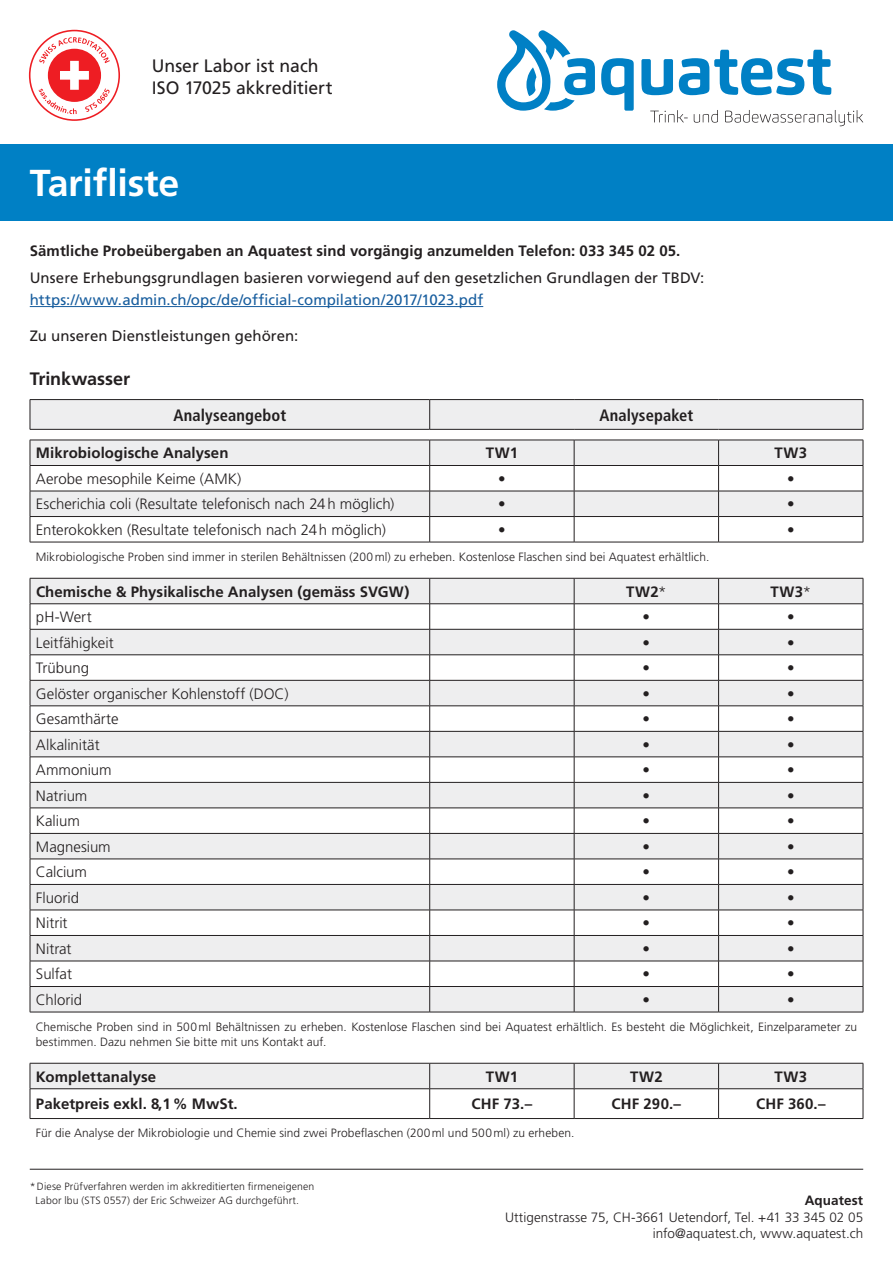
<style>
.page{position:relative;width:893px;height:1263px;background:#fff}
.page>*{position:absolute;margin:0;border:0;box-sizing:border-box;transform-origin:0 0}
.t1{font:700 37.5px "Frutiger LT Pro";letter-spacing:-.01em;color:#fff}
.t2{font:18px/21.6px "Frutiger LT Pro";letter-spacing:-.005em;color:#231f20}
.t3{font:700 18px "Frutiger LT Pro";letter-spacing:-.005em;color:#231f20}
.t4{font:700 condensed 16.5px "Frutiger LT Pro";letter-spacing:.005em;color:#231f20}
.t5{font:300 15px "Frutiger LT Pro";color:#231f20}
.t6{font:700 15px "Frutiger LT Pro";letter-spacing:.005em;color:#231f20}
.t7{font:15px "Frutiger LT Pro";letter-spacing:.005em;color:#231f20}
.t8{font:15px "Frutiger LT Pro";color:#175d9e}
.t9{font:700 condensed 15px "Frutiger LT Pro";color:#231f20}
.t10{font:300 13.5px "Frutiger LT Pro";letter-spacing:.005em;color:#231f20}
.t11{font:700 13.5px "Frutiger LT Pro";letter-spacing:.005em;color:#231f20}
.t12{font:300 12px/15px "Frutiger LT Pro";letter-spacing:.005em;color:#231f20}
.t13{font:300 10.5px/13.5px "Frutiger LT Pro";letter-spacing:.01em;color:#231f20}
.s1{font-weight:300}
</style>
<div class="page">
<hr style="left:30px;top:306px;width:453px;height:1px;background:#175d9e">
<hr style="left:30px;top:399px;width:400px;height:1px;background:#231f20">
<hr style="left:430px;top:399px;width:144px;height:1px;background:#231f20">
<hr style="left:574px;top:399px;width:145px;height:1px;background:#231f20">
<hr style="left:719px;top:399px;width:144px;height:1px;background:#231f20">
<hr style="left:30px;top:542px;width:400px;height:1px;background:#231f20">
<hr style="left:430px;top:542px;width:144px;height:1px;background:#231f20">
<hr style="left:574px;top:542px;width:145px;height:1px;background:#231f20">
<hr style="left:719px;top:542px;width:144px;height:1px;background:#231f20">
<svg style="left:30px;top:400px;width:834px;height:142px"></svg>
<svg style="left:30px;top:1063px;width:834px;height:55px"></svg>
<hr style="left:30px;top:1118px;width:400px;height:1px;background:#231f20">
<hr style="left:430px;top:1118px;width:144px;height:1px;background:#231f20">
<hr style="left:574px;top:1118px;width:145px;height:1px;background:#231f20">
<hr style="left:719px;top:1118px;width:144px;height:1px;background:#231f20">
<div style="left:30px;top:578px;width:400px;height:26px;background:#eeeeef"></div>
<svg style="left:31px;top:630px;width:398px;height:382px;fill:#eeeeef"></svg>
<hr style="left:30px;top:578px;width:400px;height:1px;background:#231f20">
<hr style="left:30px;top:603px;width:400px;height:1px;background:#231f20">
<hr style="left:30px;top:629px;width:400px;height:1px;background:#231f20">
<hr style="left:30px;top:654px;width:400px;height:1px;background:#231f20">
<hr style="left:30px;top:680px;width:400px;height:1px;background:#231f20">
<hr style="left:30px;top:705px;width:400px;height:1px;background:#231f20">
<hr style="left:30px;top:731px;width:400px;height:1px;background:#231f20">
<hr style="left:30px;top:757px;width:400px;height:1px;background:#231f20">
<hr style="left:30px;top:782px;width:400px;height:1px;background:#231f20">
<hr style="left:30px;top:808px;width:400px;height:1px;background:#231f20">
<hr style="left:30px;top:833px;width:400px;height:1px;background:#231f20">
<hr style="left:30px;top:859px;width:400px;height:1px;background:#231f20">
<hr style="left:30px;top:884px;width:400px;height:1px;background:#231f20">
<hr style="left:30px;top:910px;width:400px;height:1px;background:#231f20">
<hr style="left:30px;top:935px;width:400px;height:1px;background:#231f20">
<hr style="left:30px;top:961px;width:400px;height:1px;background:#231f20">
<hr style="left:30px;top:986px;width:400px;height:1px;background:#231f20">
<svg style="left:30px;top:578px;width:1px;height:434px"></svg>
<svg style="left:429px;top:578px;width:435px;height:434px"></svg>
<hr style="left:30px;top:1012px;width:400px;height:1px;background:#231f20">
<hr style="left:430px;top:1012px;width:144px;height:1px;background:#231f20">
<hr style="left:574px;top:1012px;width:145px;height:1px;background:#231f20">
<hr style="left:719px;top:1012px;width:144px;height:1px;background:#231f20">
<div style="left:0;top:144px;width:893px;height:76px;background:#0080c5"></div>
<svg style="left:650px;top:110px;width:38px;height:12px"></svg>
<svg style="left:694px;top:110px;width:24px;height:13px"></svg>
<svg style="left:725px;top:110px;width:138px;height:16px"></svg>
<svg style="left:497px;top:30px;width:98px;height:81px"></svg>
<svg style="left:601px;top:58px;width:33px;height:53px"></svg>
<svg style="left:641px;top:59px;width:32px;height:36px"></svg>
<svg style="left:679px;top:50px;width:152px;height:45px"></svg>
<svg style="left:29px;top:30px;width:91px;height:91px"></svg>
<hr style="left:30px;top:1169px;width:833px;height:1px;background:#231f20">
<p class="t2" style="left:152px;top:55px;width:182px">Unser Labor ist nach<br>ISO 17025 akkreditiert</p>
<p class="t1" style="left:30px;top:161px;width:151px">Tarifliste</p>
<p class="t6" style="left:30px;top:242px;width:652px">Sämtliche Probeübergaben an Aquatest sind vorgängig anzumelden Telefon: 033 345 02 05.</p>
<p class="t7" style="left:30px;top:269px;width:676px">Unsere Erhebungsgrundlagen basieren vorwiegend auf den gesetzlichen Grundlagen der TBDV:</p>
<p class="t8" style="left:30px;top:291px;width:455px">https://www.admin.ch/opc/de/official-compilation/2017/1023.pdf</p>
<p class="t7" style="left:30px;top:327px;width:270px">Zu unseren Dienstleistungen gehören:</p>
<p class="t3" style="left:30px;top:368px;width:102px">Trinkwasser</p>
<p class="t4" style="left:174px;top:405px;width:114px">Analyseangebot</p>
<p class="t4" style="left:599px;top:405px;width:95px">Analysepaket</p>
<p class="t6" style="left:36px;top:444px;width:194px">Mikrobiologische Analysen</p>
<p class="t6" style="left:486px;top:444px;width:34px">TW1</p>
<p class="t6" style="left:774px;top:444px;width:34px">TW3</p>
<p class="t5" style="left:36px;top:470px;width:207px">Aerobe mesophile Keime (AMK)</p>
<p class="t9" style="left:498px;top:470px;width:9px">•</p>
<p class="t9" style="left:787px;top:470px;width:9px">•</p>
<p class="t5" style="left:36px;top:495px;width:360px">Escherichia coli (Resultate telefonisch nach 24h möglich)</p>
<p class="t9" style="left:498px;top:495px;width:9px">•</p>
<p class="t9" style="left:787px;top:495px;width:9px">•</p>
<p class="t5" style="left:36px;top:521px;width:351px">Enterokokken (Resultate telefonisch nach 24h möglich)</p>
<p class="t9" style="left:498px;top:521px;width:9px">•</p>
<p class="t9" style="left:787px;top:521px;width:9px">•</p>
<p class="t12" style="left:36px;top:549px;width:675px">Mikrobiologische Proben sind immer in sterilen Behältnissen (200ml) zu erheben. Kostenlose Flaschen sind bei Aquatest erhältlich.</p>
<p class="t6" style="left:36px;top:583px;width:375px">Chemische &amp; Physikalische Analysen (gemäss SVGW)</p>
<p class="t6" style="left:626px;top:583px;width:42px">TW2<span class="s1">*</span></p>
<p class="t6" style="left:770px;top:583px;width:42px">TW3<span class="s1">*</span></p>
<p class="t5" style="left:36px;top:608px;width:57px">pH-Wert</p>
<p class="t9" style="left:643px;top:608px;width:9px">•</p>
<p class="t9" style="left:787px;top:608px;width:9px">•</p>
<p class="t5" style="left:36px;top:634px;width:79px">Leitfähigkeit</p>
<p class="t9" style="left:643px;top:634px;width:9px">•</p>
<p class="t9" style="left:787px;top:634px;width:9px">•</p>
<p class="t5" style="left:36px;top:659px;width:55px">Trübung</p>
<p class="t9" style="left:643px;top:659px;width:9px">•</p>
<p class="t9" style="left:787px;top:659px;width:9px">•</p>
<p class="t5" style="left:36px;top:685px;width:254px">Gelöster organischer Kohlenstoff (DOC)</p>
<p class="t9" style="left:643px;top:685px;width:9px">•</p>
<p class="t9" style="left:787px;top:685px;width:9px">•</p>
<p class="t5" style="left:36px;top:710px;width:84px">Gesamthärte</p>
<p class="t9" style="left:643px;top:710px;width:9px">•</p>
<p class="t9" style="left:787px;top:710px;width:9px">•</p>
<p class="t5" style="left:36px;top:736px;width:65px">Alkalinität</p>
<p class="t9" style="left:643px;top:736px;width:9px">•</p>
<p class="t9" style="left:787px;top:736px;width:9px">•</p>
<p class="t5" style="left:36px;top:761px;width:77px">Ammonium</p>
<p class="t9" style="left:643px;top:761px;width:9px">•</p>
<p class="t9" style="left:787px;top:761px;width:9px">•</p>
<p class="t5" style="left:36px;top:787px;width:53px">Natrium</p>
<p class="t9" style="left:643px;top:787px;width:9px">•</p>
<p class="t9" style="left:787px;top:787px;width:9px">•</p>
<p class="t5" style="left:36px;top:812px;width:45px">Kalium</p>
<p class="t9" style="left:643px;top:812px;width:9px">•</p>
<p class="t9" style="left:787px;top:812px;width:9px">•</p>
<p class="t5" style="left:36px;top:838px;width:76px">Magnesium</p>
<p class="t9" style="left:643px;top:838px;width:9px">•</p>
<p class="t9" style="left:787px;top:838px;width:9px">•</p>
<p class="t5" style="left:36px;top:863px;width:53px">Calcium</p>
<p class="t9" style="left:643px;top:863px;width:9px">•</p>
<p class="t9" style="left:787px;top:863px;width:9px">•</p>
<p class="t5" style="left:36px;top:889px;width:45px">Fluorid</p>
<p class="t9" style="left:643px;top:889px;width:9px">•</p>
<p class="t9" style="left:787px;top:889px;width:9px">•</p>
<p class="t5" style="left:36px;top:914px;width:33px">Nitrit</p>
<p class="t9" style="left:643px;top:914px;width:9px">•</p>
<p class="t9" style="left:787px;top:914px;width:9px">•</p>
<p class="t5" style="left:36px;top:940px;width:37px">Nitrat</p>
<p class="t9" style="left:643px;top:940px;width:9px">•</p>
<p class="t9" style="left:787px;top:940px;width:9px">•</p>
<p class="t5" style="left:36px;top:965px;width:38px">Sulfat</p>
<p class="t9" style="left:643px;top:965px;width:9px">•</p>
<p class="t9" style="left:787px;top:965px;width:9px">•</p>
<p class="t5" style="left:36px;top:991px;width:48px">Chlorid</p>
<p class="t9" style="left:643px;top:991px;width:9px">•</p>
<p class="t9" style="left:787px;top:991px;width:9px">•</p>
<p class="t12" style="left:36px;top:1019px;width:823px">Chemische Proben sind in 500ml Behältnissen zu erheben. Kostenlose Flaschen sind bei Aquatest erhältlich. Es besteht die Möglichkeit, Einzelparameter zu bestimmen. Dazu nehmen Sie bitte mit uns Kontakt auf.</p>
<p class="t6" style="left:36px;top:1067px;width:122px">Komplettanalyse</p>
<p class="t6" style="left:486px;top:1067px;width:34px">TW1</p>
<p class="t6" style="left:630px;top:1067px;width:34px">TW2</p>
<p class="t6" style="left:774px;top:1067px;width:34px">TW3</p>
<p class="t6" style="left:36px;top:1095px;width:203px">Paketpreis exkl. 8,1% MwSt.</p>
<p class="t6" style="left:472px;top:1095px;width:62px">CHF 73.–</p>
<p class="t6" style="left:612px;top:1095px;width:71px">CHF 290.–</p>
<p class="t6" style="left:756px;top:1095px;width:71px">CHF 360.–</p>
<p class="t12" style="left:36px;top:1126px;width:540px">Für die Analyse der Mikrobiologie und Chemie sind zwei Probeflaschen (200ml und 500ml) zu erheben.</p>
<p class="t13" style="left:36px;top:1180px;width:280px;text-indent:-6px">*Diese Prüfverfahren werden im akkreditierten firmeneigenen<br>Labor lbu (STS 0557) der Eric Schweizer AG durchgeführt.</p>
<p class="t11" style="left:805px;top:1192px;width:60px">Aquatest</p>
<p class="t10" style="left:505px;top:1209px;width:360px">Uttigenstrasse 75, CH-3661 Uetendorf, Tel. +41 33 345 02 05</p>
<p class="t10" style="left:653px;top:1225px;width:212px">info@aquatest.ch, www.aquatest.ch</p>
</div>
